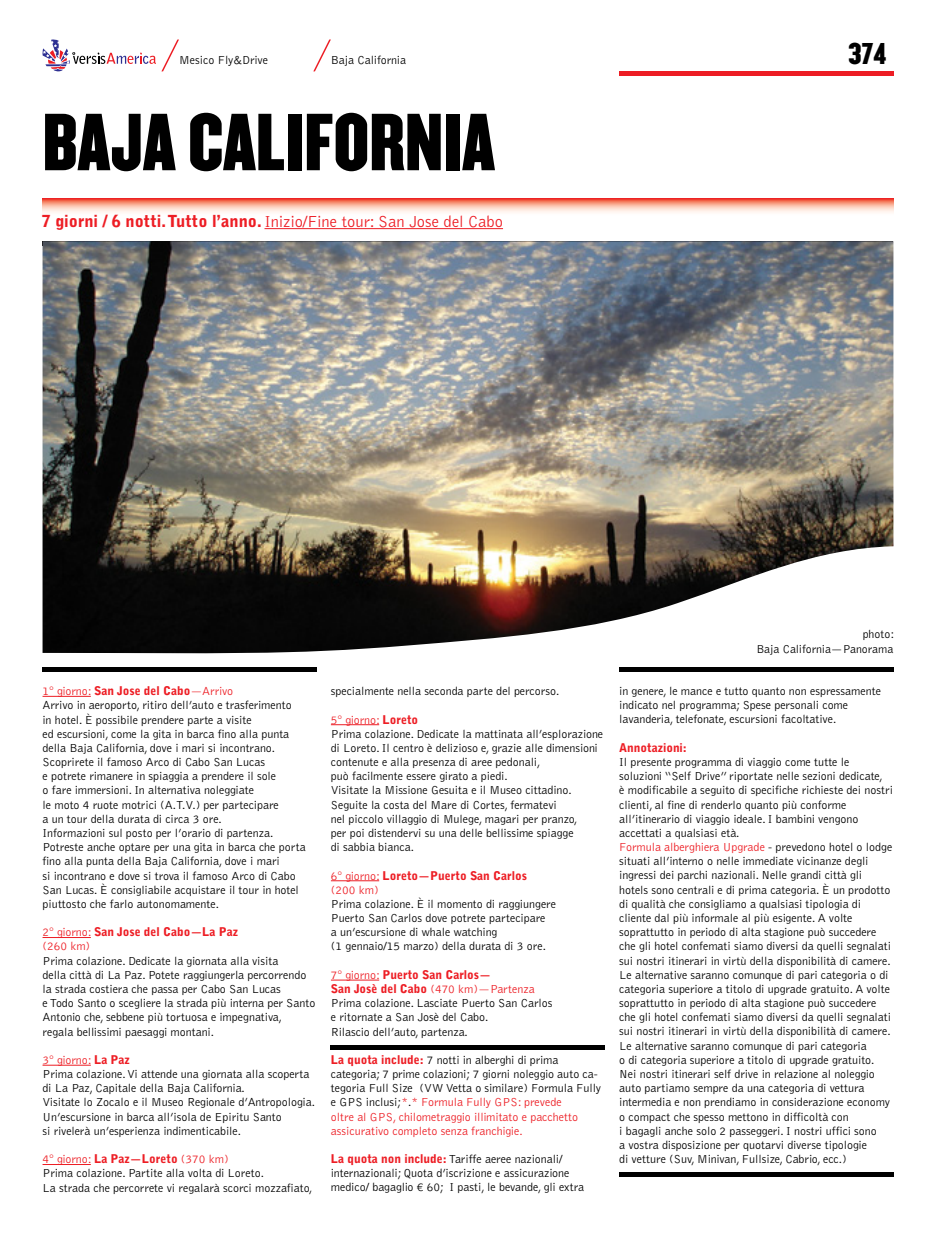
<style>
.page{position:relative;width:936px;height:1234px;background:#fff}
.page>*{position:absolute;margin:0;border:0;box-sizing:border-box;transform-origin:0 0}
.t1{font:70.5px "Champion HTF Welterweight";color:#000}
.t2{font:26.25px "Champion HTF Welterweight";color:#000}
.t3{font:300 16.5px "Bell Gothic";color:#ed1d24}
.t4{font:300 12px/14.1px "Bell Gothic";letter-spacing:-.005em;color:#000}
.t5{font:900 12px/14.1px "Bell Gothic";letter-spacing:-.005em;color:#ed1d24}
.t6{font:300 11.85px/14.1px "Bell Gothic";color:#000;text-align:right}
.s1{font-weight:900}
.s2{color:#ed1d24}
.s3{font-weight:900;color:#ed1d24}
.s4{font-weight:300}
.s5{font-family:"Bell Gothic Std"}
</style>
<div class="page">
<svg style="left:42px;top:39px;width:137px;height:33px"></svg>
<svg style="left:313px;top:39px;width:18px;height:32px"></svg>
<div style="left:619px;top:71px;width:274px;height:5px;background:#ed1d24"></div>
<svg style="left:43px;top:198px;width:850px;height:15px;background:#f8ac9b"></svg>
<hr style="left:264px;top:228px;width:239px;height:1px;background:#ed1d24">
<div style="left:43px;top:666px;width:274px;height:5px;background:#000"></div>
<div style="left:619px;top:666px;width:274px;height:5px;background:#000"></div>
<hr style="left:43px;top:696px;width:48px;height:1px;background:#ed1d24">
<hr style="left:43px;top:937px;width:48px;height:1px;background:#ed1d24">
<hr style="left:43px;top:1064px;width:48px;height:1px;background:#ed1d24">
<hr style="left:43px;top:1163px;width:48px;height:1px;background:#ed1d24">
<hr style="left:331px;top:724px;width:48px;height:1px;background:#ed1d24">
<hr style="left:331px;top:880px;width:48px;height:1px;background:#ed1d24">
<hr style="left:331px;top:979px;width:48px;height:1px;background:#ed1d24">
<hr style="left:619px;top:1172px;width:274px;height:4px;background:#000">
<div style="left:331px;top:1044px;width:274px;height:5px;background:#000"></div>
<img style="left:43px;top:241px;width:850px;height:413px">
<p class="t4" style="left:179px;top:53px;width:91px">Mesico Fly&amp;Drive</p>
<p class="t4" style="left:331px;top:53px;width:77px">Baja California</p>
<h1 class="t1" style="left:43px;top:95px;width:454px">BAJA CALIFORNIA</h1>
<h3 class="t3" style="left:42px;top:213px;width:463px"><span class="s1">7 giorni / 6 notti. Tutto l’anno.</span> Inizio/Fine tour: San Jose del Cabo</h3>
<h2 class="t2" style="left:848px;top:36px;width:39px">374</h2>
<p class="t4" style="left:43px;top:684px;width:265px"><span class="s2">1° giorno:</span> <span class="s3">San Jose del Cabo</span><span class="s2">—Arrivo<br></span>Arrivo in aeroporto, ritiro dell’auto e trasferimento<br>in hotel. È possibile prendere parte a visite<br>ed escursioni, come la gita in barca fino alla punta della Baja California, dove i mari si incontrano.<br>Scoprirete il famoso Arco di Cabo San Lucas<br>e potrete rimanere in spiaggia a prendere il sole<br>o fare immersioni. In alternativa noleggiate<br>le moto 4 ruote motrici (A.T.V.) per partecipare<br>a un tour della durata di circa 3 ore.<br>Informazioni sul posto per l’orario di partenza.<br>Potreste anche optare per una gita in barca che porta fino alla punta della Baja California, dove i mari<br>si incontrano e dove si trova il famoso Arco di Cabo San Lucas. È consigliabile acquistare il tour in hotel piuttosto che farlo autonomamente.</p>
<p class="t5" style="left:43px;top:924px;width:197px"><span class="s4">2° giorno:</span> San Jose del Cabo—La Paz <span class="s4">(260 km)</span></p>
<p class="t4" style="left:43px;top:953px;width:274px">Prima colazione. Dedicate la giornata alla visita<br>della città di La Paz. Potete raggiungerla percorrendo la strada costiera che passa per Cabo San Lucas<br>e Todo Santo o scegliere la strada più interna per Santo Antonio che, sebbene più tortuosa e impegnativa, regala bellissimi paesaggi montani.</p>
<p class="t4" style="left:43px;top:1052px;width:274px"><span class="s2">3° giorno:</span> <span class="s3">La Paz<br></span>Prima colazione. Vi attende una giornata alla scoperta di La Paz, Capitale della Baja California.<br>Visitate lo Zocalo e il Museo Regionale d’Antropologia.<br>Un’escursione in barca all’isola de Epiritu Santo<br>si rivelerà un’esperienza indimenticabile.</p>
<p class="t4" style="left:43px;top:1152px;width:271px"><span class="s2">4° giorno:</span> <span class="s3">La Paz—Loreto</span> <span class="s2">(370 km)<br></span>Prima colazione. Partite alla volta di Loreto.<br>La strada che percorrete vi regalarà scorci mozzafiato,</p>
<p class="t4" style="left:331px;top:684px;width:230px">specialmente nella seconda parte del percorso.</p>
<p class="t4" style="left:331px;top:712px;width:274px"><span class="s2">5° giorno:</span> <span class="s3">Loreto<br></span>Prima colazione. Dedicate la mattinata all’esplorazione di Loreto. Il centro è delizioso e, grazie alle dimensioni contenute e alla presenza di aree pedonali,<br>può facilmente essere girato a piedi.<br>Visitate la Missione Gesuita e il Museo cittadino.<br>Seguite la costa del Mare di Cortes, fermatevi<br>nel piccolo villaggio di Mulege, magari per pranzo,<br>per poi distendervi su una delle bellissime spiagge<br>di sabbia bianca.</p>
<p class="t5" style="left:331px;top:868px;width:198px"><span class="s4">6° giorno:</span> Loreto—Puerto San Carlos <span class="s4">(200 km)</span></p>
<p class="t4" style="left:331px;top:896px;width:226px">Prima colazione. È il momento di raggiungere Puerto San Carlos dove potrete partecipare<br>a un’escursione di whale watching<br>(1 gennaio/15 marzo) della durata di 3 ore.</p>
<p class="t4" style="left:331px;top:967px;width:223px"><span class="s2">7° giorno:</span> <span class="s3">Puerto San Carlos—<br>San Josè del Cabo</span> <span class="s2">(470 km)—Partenza </span>Prima colazione. Lasciate Puerto San Carlos e ritornate a San Josè del Cabo.<br>Rilascio dell’auto, partenza.</p>
<p class="t4" style="left:331px;top:1052px;width:272px"><span class="s3">La quota include:</span> 7 notti in alberghi di prima categoria; 7 prime colazioni; 7 giorni noleggio auto ca&shy;tegoria Full Size (VW Vetta o similare) Formula Fully e GPS inclusi;<span class="s2">*</span>.<span class="s2">* Formula Fully GPS: prevede<br>oltre al GPS, chilometraggio illimitato e pacchetto assicurativo completo senza franchigie.</span></p>
<p class="t4" style="left:331px;top:1152px;width:255px"><span class="s3">La quota non include:</span> Tariffe aeree nazionali/ internazionali; Quota d’iscrizione e assicurazione medico/ bagaglio <span class="s5">€</span> 60; I pasti, le bevande, gli extra</p>
<p class="t6" style="left:756px;top:627px;width:139px">photo:<br>Baja California—Panorama</p>
<p class="t4" style="left:619px;top:684px;width:263px">in genere, le mance e tutto quanto non espressamente indicato nel programma; Spese personali come lavanderia, telefonate, escursioni facoltative.</p>
<p class="t5" style="left:619px;top:740px;width:69px">Annotazioni:</p>
<p class="t4" style="left:619px;top:755px;width:275px">Il presente programma di viaggio come tutte le soluzioni “Self Drive” riportate nelle sezioni dedicate,<br>è modificabile a seguito di specifiche richieste dei nostri clienti, al fine di renderlo quanto più conforme all’itinerario di viaggio ideale. I bambini vengono accettati a qualsiasi età.<br><span class="s2">Formula alberghiera Upgrade</span> - prevedono hotel o lodge situati all’interno o nelle immediate vicinanze degli ingressi dei parchi nazionali. Nelle grandi città gli hotels sono centrali e di prima categoria. È un prodotto di qualità che consigliamo a qualsiasi tipologia di cliente dal più informale al più esigente. A volte soprattutto in periodo di alta stagione può succedere che gli hotel confemati siamo diversi da quelli segnalati sui nostri itinerari in virtù della disponibilità di camere.<br>Le alternative saranno comunque di pari categoria o di categoria superiore a titolo di upgrade gratuito. A volte soprattutto in periodo di alta stagione può succedere che gli hotel confemati siamo diversi da quelli segnalati sui nostri itinerari in virtù della disponibilità di camere.<br>Le alternative saranno comunque di pari categoria<br>o di categoria superiore a titolo di upgrade gratuito.<br>Nei nostri itinerari self drive in relazione al noleggio auto partiamo sempre da una categoria di vettura intermedia e non prendiamo in considerazione economy o compact che spesso mettono in difficoltà con<br>i bagagli anche solo 2 passeggeri. I nostri uffici sono<br>a vostra disposizione per quotarvi diverse tipologie<br>di vetture (Suv, Minivan, Fullsize, Cabrio, ecc.)</p>
</div>
